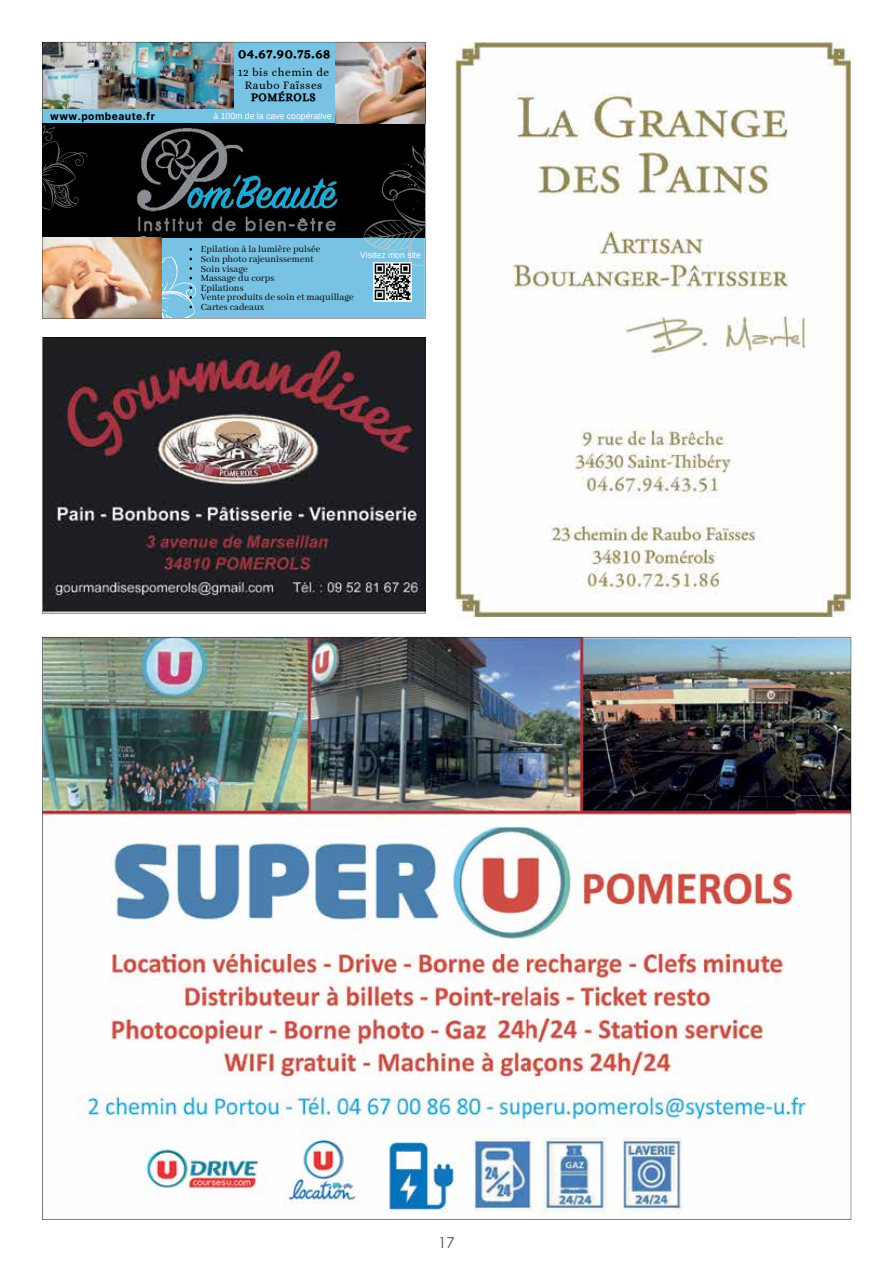
<style>
.page{position:relative;width:893px;height:1263px;background:#fff}
.page>*{position:absolute;margin:0;border:0;box-sizing:border-box;transform-origin:0 0}
.t1{font:15px "Century Gothic";color:#4d4d4f}
.t2{font:14.25px "CA Generated";letter-spacing:.05em;color:#000}
.t3{font:11.55px/12.5px "Alice";letter-spacing:.05em;color:#000;text-align:center}
.t4{font:11.55px "CA Generated";letter-spacing:.05em;color:#000}
.t5{font:10.5px/9.6px "Abhaya Libre";color:#000}
.t6{font:700 10.5px "Inter";letter-spacing:.045em;color:#000}
.t7{font:8.85px "Arimo";color:#fff}
</style>
<div class="page">
<img style="left:42px;top:637px;width:809px;height:583px">
<img style="left:455px;top:42px;width:396px;height:574px">
<img style="left:42px;top:42px;width:383px;height:277px">
<svg style="left:471px;top:943px;width:11px;height:11px"></svg>
<img style="left:42px;top:338px;width:383px;height:276px">
<p class="t6" style="left:50px;top:108px;width:106px">www.pombeaute.fr</p>
<h2 class="t2" style="left:238px;top:45px;width:94px">04.67.90.75.68</h2>
<p class="t3" style="left:238px;top:67px;width:93px">12 bis chemin de<br>Raubo Faïsses</p>
<p class="t4" style="left:251px;top:91px;width:66px">POMÉROLS</p>
<p class="t7" style="left:213px;top:110px;width:120px">à 100m de la cave coopérative</p>
<p class="t5" style="left:201px;top:245px;width:154px">Epilation à la lumière pulsée<br>Soin photo rajeunissement<br>Soin visage<br>Massage du corps<br>Epilations<br>Vente produits de soin et maquillage<br>Cartes cadeaux</p>
<p class="t7" style="left:360px;top:250px;width:62px">Visitez mon site</p>
<h1 class="t1" style="left:438px;top:1232px;width:18px">17</h1>
</div>
